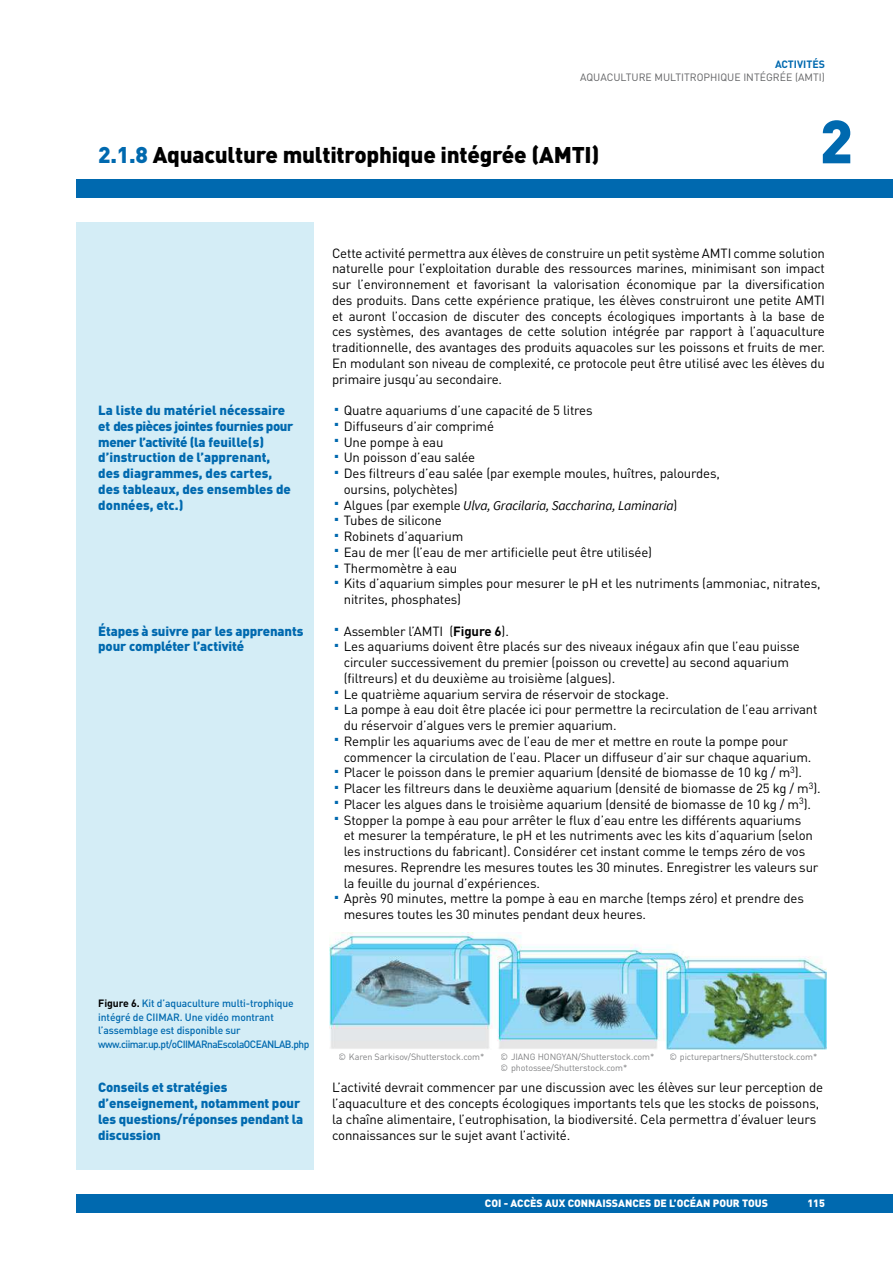
<style>
.page{position:relative;width:893px;height:1263px;background:#fff}
.page>*{position:absolute;margin:0;border:0;box-sizing:border-box;transform-origin:0 0}
.t1{font:900 60px "DINOT";color:#0069af}
.t2{font:33px "DINOT";color:#0069af}
.t3{font:900 22.5px "DINOT";letter-spacing:-.01em;color:#000}
.t4{font:italic 13.5px "Source Sans Pro";letter-spacing:-.01em;color:#000}
.t5{font:13.2px/15.8px "DINOT";letter-spacing:-.01em;color:#000}
.t6{font:900 13.2px/15.8px "DINOT";letter-spacing:-.01em;color:#0069af}
.t7{font:500 10.5px/13.5px "DINOT";letter-spacing:-.01em;color:#0069af}
.t8{font:900 10.5px "DINOT";color:#fff}
.t9{font:10.5px "DINOT";color:#616264}
.t10{font:700 10.5px "DINOT";color:#0069af}
.t11{font:9px/10.5px "DINOT";letter-spacing:-.01em;color:#616264}
.s1{color:#0069af}
.s2{font-family:"DINOT";font-style:normal;font-size:13.2px}
.s3{font-weight:700}
.s4{font-weight:700;color:#000}
</style>
<div class="page">
<div style="left:77px;top:1194px;width:816px;height:18px;background:#0069af"></div>
<img style="left:330px;top:933px;width:496px;height:117px">
<div style="left:77px;top:222px;width:237px;height:947px;background:#d4edf6"></div>
<div style="left:77px;top:179px;width:816px;height:19px;background:#0069af"></div>
<p class="t10" style="left:775px;top:57px;width:51px">ACTIVITÉS</p>
<p class="t9" style="left:580px;top:71px;width:246px">AQUACULTURE MULTITROPHIQUE INTÉGRÉE (AMTI)</p>
<h3 class="t3" style="left:98px;top:140px;width:503px"><span class="s1">2.1.8</span> Aquaculture multitrophique intégrée (AMTI)</h3>
<h1 class="t1" style="left:820px;top:101px;width:35px">2</h1>
<p class="t6" style="left:98px;top:402px;width:197px">La liste du matériel nécessaire et des pièces jointes fournies pour mener l’activité (la feuille(s) d’instruction de l’apprenant, des diagrammes, des cartes, des tableaux, des ensembles de données, etc.)</p>
<p class="t6" style="left:98px;top:622px;width:207px">Étapes à suivre par les apprenants pour compléter l’activité</p>
<p class="t5" style="left:332px;top:245px;width:494px;text-align:justify">Cette activité permettra aux élèves de construire un petit système AMTI comme solution naturelle pour l’exploitation durable des ressources marines, minimisant son impact sur l’environnement et favorisant la valorisation économique par la diversification des produits. Dans cette expérience pratique, les élèves construiront une petite AMTI et auront l’occasion de discuter des concepts écologiques importants à la base de ces systèmes, des avantages de cette solution intégrée par rapport à l’aquaculture traditionnelle, des avantages des produits aquacoles sur les poissons et fruits de mer.<br>En modulant son niveau de complexité, ce protocole peut être utilisé avec les élèves du primaire jusqu’au secondaire.</p>
<h2 class="t2" style="left:332px;top:378px;width:10px">.</h2>
<p class="t5" style="left:344px;top:402px;width:250px">Quatre aquariums d’une capacité de 5 litres</p>
<h2 class="t2" style="left:332px;top:394px;width:10px">.</h2>
<p class="t5" style="left:344px;top:418px;width:152px">Diffuseurs d’air comprimé</p>
<h2 class="t2" style="left:332px;top:410px;width:10px">.</h2>
<p class="t5" style="left:344px;top:434px;width:101px">Une pompe à eau</p>
<h2 class="t2" style="left:332px;top:425px;width:10px">.</h2>
<p class="t5" style="left:344px;top:449px;width:133px">Un poisson d’eau salée</p>
<h2 class="t2" style="left:332px;top:441px;width:10px">.</h2>
<p class="t5" style="left:344px;top:465px;width:378px">Des filtreurs d’eau salée (par exemple moules, huîtres, palourdes, oursins, polychètes)</p>
<h2 class="t2" style="left:332px;top:473px;width:10px">.</h2>
<p class="t4" style="left:344px;top:497px;width:335px"><span class="s2">Algues (par exemple</span> Ulva, Gracilaria, Saccharina, Laminaria<span class="s2">)</span></p>
<h2 class="t2" style="left:332px;top:488px;width:10px">.</h2>
<p class="t5" style="left:344px;top:512px;width:100px">Tubes de silicone</p>
<h2 class="t2" style="left:332px;top:504px;width:10px">.</h2>
<p class="t5" style="left:344px;top:528px;width:121px">Robinets d’aquarium</p>
<h2 class="t2" style="left:332px;top:520px;width:10px">.</h2>
<p class="t5" style="left:344px;top:544px;width:310px">Eau de mer (l’eau de mer artificielle peut être utilisée)</p>
<h2 class="t2" style="left:332px;top:536px;width:10px">.</h2>
<p class="t5" style="left:344px;top:560px;width:115px">Thermomètre à eau</p>
<h2 class="t2" style="left:332px;top:551px;width:10px">.</h2>
<p class="t5" style="left:344px;top:575px;width:478px">Kits d’aquarium simples pour mesurer le pH et les nutriments (ammoniac, nitrates, nitrites, phosphates)</p>
<h2 class="t2" style="left:332px;top:599px;width:10px">.</h2>
<p class="t5" style="left:344px;top:623px;width:167px">Assembler l’AMTI (<span class="s3">Figure 6</span>).</p>
<h2 class="t2" style="left:332px;top:614px;width:10px">.</h2>
<p class="t5" style="left:344px;top:638px;width:458px">Les aquariums doivent être placés sur des niveaux inégaux afin que l’eau puisse circuler successivement du premier (poisson ou crevette) au second aquarium (filtreurs) et du deuxième au troisième (algues).</p>
<h2 class="t2" style="left:332px;top:662px;width:10px">.</h2>
<p class="t5" style="left:344px;top:686px;width:327px">Le quatrième aquarium servira de réservoir de stockage.</p>
<h2 class="t2" style="left:332px;top:677px;width:10px">.</h2>
<p class="t5" style="left:344px;top:701px;width:475px">La pompe à eau doit être placée ici pour permettre la recirculation de l’eau arrivant du réservoir d’algues vers le premier aquarium.</p>
<h2 class="t2" style="left:332px;top:709px;width:10px">.</h2>
<p class="t5" style="left:344px;top:733px;width:469px">Remplir les aquariums avec de l’eau de mer et mettre en route la pompe pour commencer la circulation de l’eau. Placer un diffuseur d’air sur chaque aquarium.</p>
<h2 class="t2" style="left:332px;top:740px;width:10px">.</h2>
<p class="t5" style="left:344px;top:764px;width:460px">Placer le poisson dans le premier aquarium (densité de biomasse de 10 kg / m<sup>3</sup>).</p>
<h2 class="t2" style="left:332px;top:756px;width:10px">.</h2>
<p class="t5" style="left:344px;top:780px;width:478px">Placer les filtreurs dans le deuxième aquarium (densité de biomasse de 25 kg / m<sup>3</sup>).</p>
<h2 class="t2" style="left:332px;top:772px;width:10px">.</h2>
<p class="t5" style="left:344px;top:796px;width:469px">Placer les algues dans le troisième aquarium (densité de biomasse de 10 kg / m<sup>3</sup>).</p>
<h2 class="t2" style="left:332px;top:788px;width:10px">.</h2>
<p class="t5" style="left:344px;top:812px;width:476px">Stopper la pompe à eau pour arrêter le flux d’eau entre les différents aquariums<br>et mesurer la température, le pH et les nutriments avec les kits d’aquarium (selon les instructions du fabricant). Considérer cet instant comme le temps zéro de vos mesures. Reprendre les mesures toutes les 30 minutes. Enregistrer les valeurs sur la feuille du journal d’expériences.</p>
<h2 class="t2" style="left:332px;top:866px;width:10px">.</h2>
<p class="t5" style="left:344px;top:890px;width:462px">Après 90 minutes, mettre la pompe à eau en marche (temps zéro) et prendre des mesures toutes les 30 minutes pendant deux heures.</p>
<p class="t7" style="left:98px;top:996px;width:213px"><span class="s4">Figure 6.</span> Kit d’aquaculture multi-trophique intégré de CIIMAR. Une vidéo montrant l’assemblage est disponible sur www.ciimar.up.pt/oCIIMARnaEscolaOCEANLAB.php</p>
<p class="t6" style="left:98px;top:1079px;width:207px">Conseils et stratégies d’enseignement, notamment pour les questions/réponses pendant la discussion</p>
<p class="t11" style="left:339px;top:1052px;width:147px">© Karen Sarkisov/Shutterstock.com*</p>
<p class="t11" style="left:670px;top:1052px;width:149px">© picturepartners/Shutterstock.com*</p>
<p class="t11" style="left:501px;top:1052px;width:155px">© JIANG HONGYAN/Shutterstock.com* © photossee/Shutterstock.com*</p>
<p class="t5" style="left:332px;top:1079px;width:493px">L’activité devrait commencer par une discussion avec les élèves sur leur perception de l’aquaculture et des concepts écologiques importants tels que les stocks de poissons, la chaîne alimentaire, l’eutrophisation, la biodiversité. Cela permettra d’évaluer leurs connaissances sur le sujet avant l’activité.</p>
<p class="t8" style="left:485px;top:1196px;width:285px">COI - ACCÈS AUX CONNAISSANCES DE L’OCÉAN POUR TOUS</p>
<p class="t8" style="left:807px;top:1196px;width:19px">115</p>
</div>
